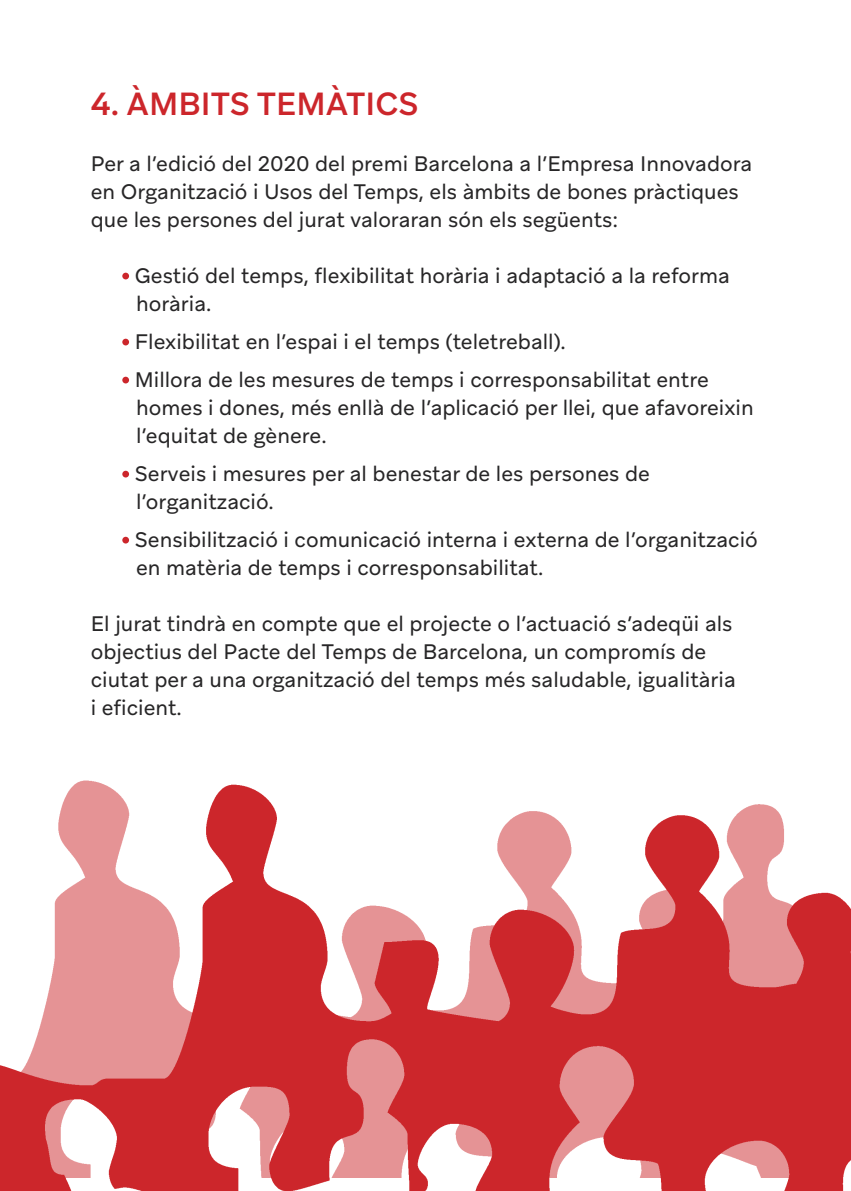
<style>
.page{position:relative;width:851px;height:1191px;background:#fff}
.page>*{position:absolute;margin:0;border:0;box-sizing:border-box;transform-origin:0 0}
.t1{font:52px "Aribau Grotesk";color:#cc262b}
.t2{font:500 32px "Aribau Grotesk";color:#cc262b}
.t3{font:21px/28px "Aribau Grotesk";color:#272627}
</style>
<div class="page">
<img style="left:0;top:780px;width:850px;height:411px">
<h2 class="t2" style="left:91px;top:91px;width:329px">4. ÀMBITS TEMÀTICS</h2>
<p class="t3" style="left:91px;top:151px;width:663px">Per a l’edició del 2020 del premi Barcelona a l’Empresa Innovadora en Organització i Usos del Temps, els àmbits de bones pràctiques que les persones del jurat valoraran són els següents:</p>
<h1 class="t1" style="left:119px;top:241px;width:15px">.</h1>
<p class="t3" style="left:135px;top:263px;width:596px">Gestió del temps, flexibilitat horària i adaptació a la reforma horària.</p>
<h1 class="t1" style="left:119px;top:307px;width:15px">.</h1>
<p class="t3" style="left:135px;top:329px;width:432px">Flexibilitat en l’espai i el temps (teletreball).</p>
<h1 class="t1" style="left:119px;top:345px;width:15px">.</h1>
<p class="t3" style="left:135px;top:367px;width:620px">Millora de les mesures de temps i corresponsabilitat entre homes i dones, més enllà de l’aplicació per llei, que afavoreixin l’equitat de gènere.</p>
<h1 class="t1" style="left:119px;top:439px;width:15px">.</h1>
<p class="t3" style="left:135px;top:461px;width:516px">Serveis i mesures per al benestar de les persones de l’organització.</p>
<h1 class="t1" style="left:119px;top:505px;width:15px">.</h1>
<p class="t3" style="left:135px;top:527px;width:624px">Sensibilització i comunicació interna i externa de l’organització en matèria de temps i corresponsabilitat.</p>
<p class="t3" style="left:91px;top:611px;width:646px">El jurat tindrà en compte que el projecte o l’actuació s’adeqüi als objectius del Pacte del Temps de Barcelona, un compromís de ciutat per a una organització del temps més saludable, igualitària i eficient.</p>
</div>
